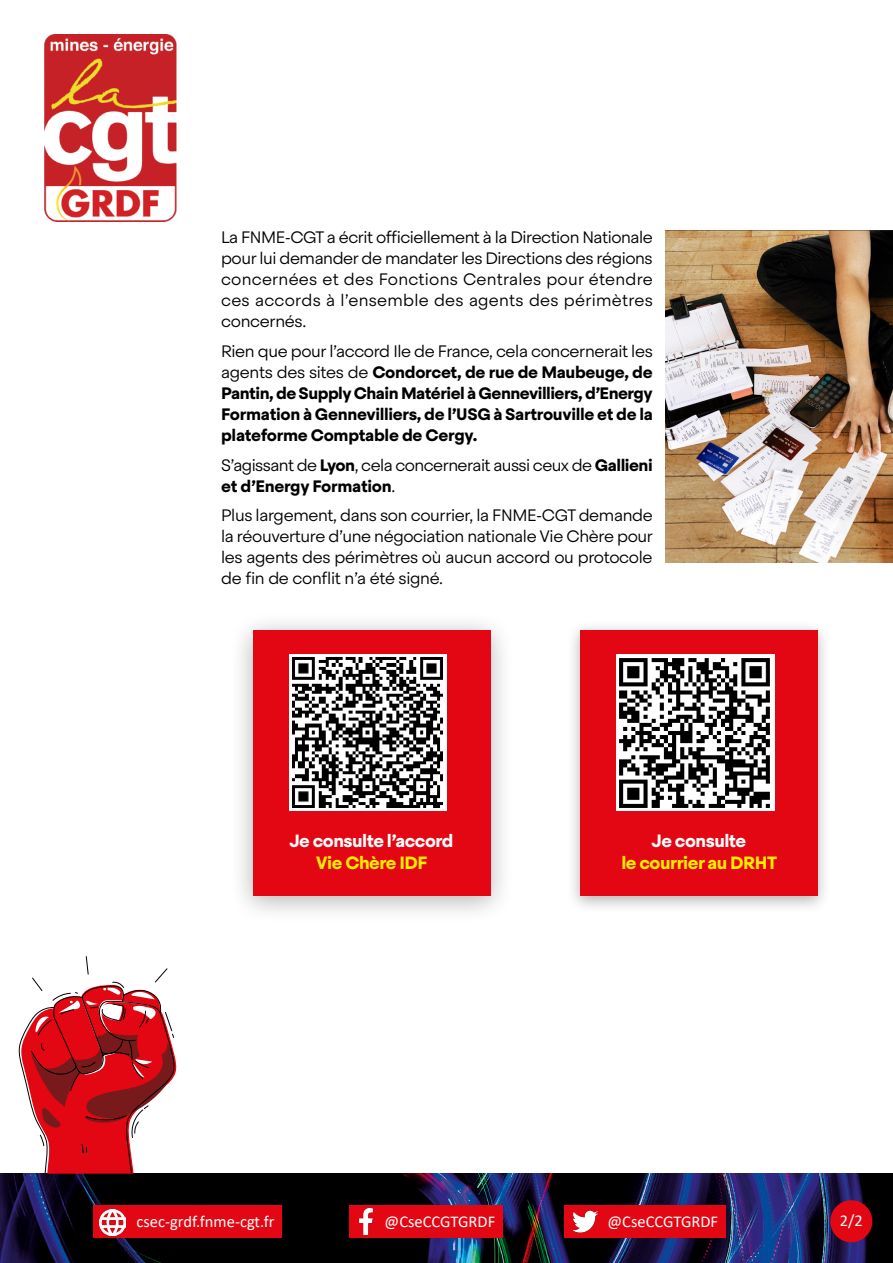
<style>
.page{position:relative;width:893px;height:1263px;background:#fff}
.page>*{position:absolute;margin:0;border:0;box-sizing:border-box;transform-origin:0 0}
.t1{font:700 17.7px "Steradian";letter-spacing:-.03em;color:#fff}
.t2{font:700 17.7px "Steradian";letter-spacing:-.03em;color:#ffed00}
.t3{font:300 16.5px/21px "Steradian";letter-spacing:-.02em;color:#000;text-align:justify}
.t4{font:700 16.5px/21px "Steradian";letter-spacing:-.02em;color:#000;text-align:justify}
.t5{font:16.5px "Calibri";color:#fff}
.s1{font-weight:300}
.s2{font-weight:700}
</style>
<div class="page">
<img style="left:0;top:1174px;width:893px;height:89px">
<div style="left:830px;top:1200px;width:42px;height:42px;background:#e30613;border-radius:50%"></div>
<div style="left:564px;top:1206px;width:162px;height:32px;background:#e30613"></div>
<img style="left:572px;top:1210px;width:26px;height:23px">
<div style="left:350px;top:1206px;width:153px;height:32px;background:#e30613"></div>
<div style="left:94px;top:1206px;width:188px;height:32px;background:#e30613"></div>
<img style="left:359px;top:1209px;width:14px;height:26px">
<img style="left:100px;top:1209px;width:26px;height:26px">
<img style="left:44px;top:34px;width:132px;height:188px">
<svg style="left:19px;top:956px;width:158px;height:218px"></svg>
<div style="left:229px;top:610px;width:285px;height:314px;background:#000;opacity:.3"></div>
<div style="left:253px;top:630px;width:237px;height:266px;background:#e30613"></div>
<div style="left:566px;top:620px;width:266px;height:294px;background:#000;opacity:.3"></div>
<div style="left:580px;top:630px;width:237px;height:266px;background:#e30613"></div>
<img style="left:665px;top:231px;width:228px;height:331px">
<img style="left:617px;top:654px;width:157px;height:157px">
<img style="left:289px;top:654px;width:158px;height:157px">
<p class="t3" style="left:221px;top:227px;width:433px">La FNME-CGT a écrit officiellement à la Direction Nationale pour lui demander de mandater les Directions des régions concernées et des Fonctions Centrales pour étendre ces accords à l’ensemble des agents des périmètres concernés.</p>
<p class="t4" style="left:221px;top:341px;width:433px"><span class="s1">Rien que pour l’accord Ile de France, cela concernerait les agents des sites de</span> Condorcet, de rue de Maubeuge, de Pantin, de Supply Chain Matériel à Gennevilliers, d’Energy Formation à Gennevilliers, de l’USG à Sartrouville et de la plateforme Comptable de Cergy.</p>
<p class="t3" style="left:221px;top:454px;width:433px">S’agissant de <span class="s2">Lyon</span>, cela concernerait aussi ceux de <span class="s2">Gallieni et d’Energy Formation</span>.</p>
<p class="t3" style="left:221px;top:505px;width:433px">Plus largement, dans son courrier, la FNME-CGT demande la réouverture d’une négociation nationale Vie Chère pour les agents des périmètres où aucun accord ou protocole de fin de conflit n’a été signé.</p>
<p class="t1" style="left:289px;top:830px;width:166px">Je consulte l’accord</p>
<p class="t2" style="left:316px;top:852px;width:113px">Vie Chère IDF</p>
<p class="t1" style="left:652px;top:830px;width:96px">Je consulte</p>
<p class="t2" style="left:621px;top:852px;width:157px">le courrier au DRHT</p>
<p class="t5" style="left:136px;top:1210px;width:140px">csec-grdf.fnme-cgt.fr</p>
<p class="t5" style="left:385px;top:1210px;width:112px">@CseCCGTGRDF</p>
<p class="t5" style="left:607px;top:1210px;width:112px">@CseCCGTGRDF</p>
<p class="t5" style="left:840px;top:1209px;width:25px">2/2</p>
</div>
